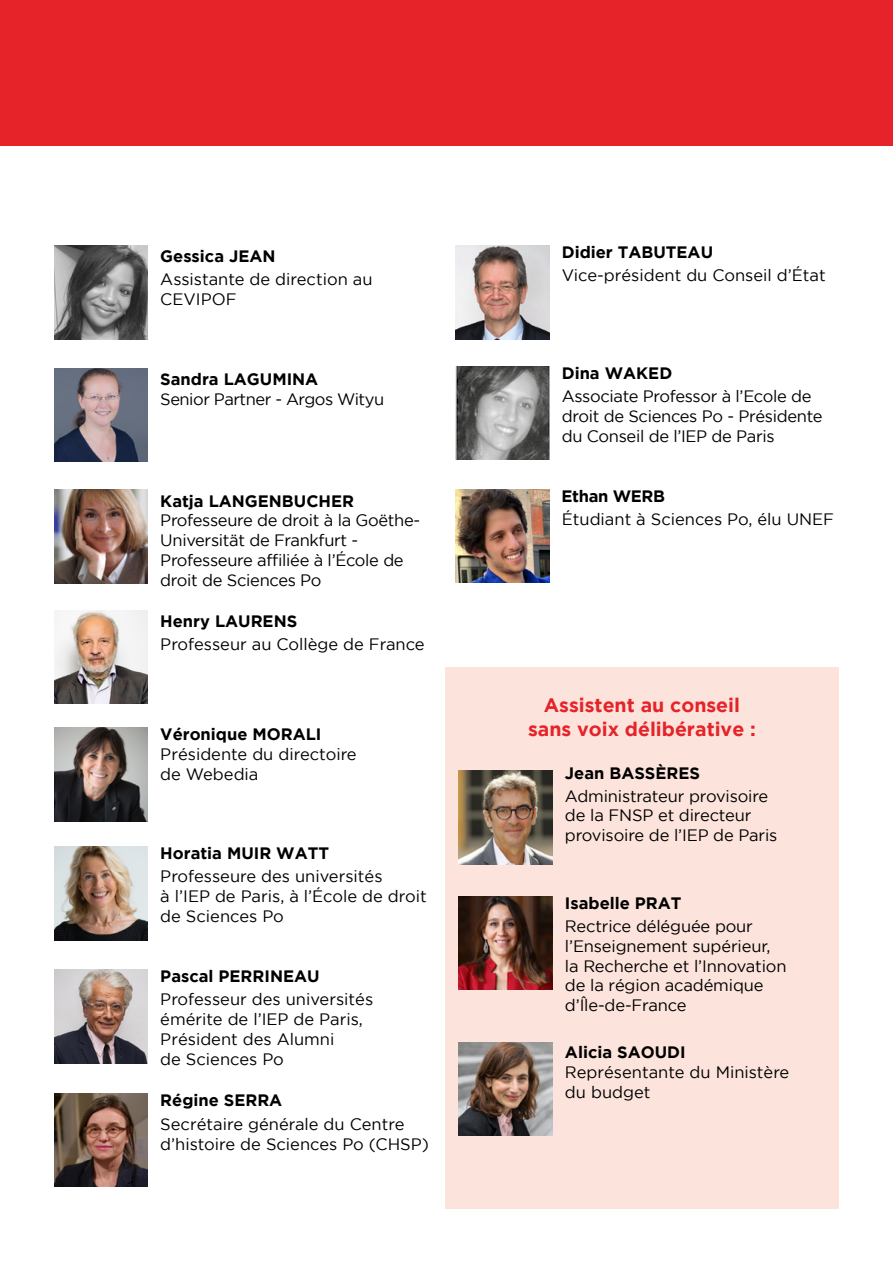
<style>
.page{position:relative;width:893px;height:1263px;background:#fff}
.page>*{position:absolute;margin:0;border:0;box-sizing:border-box;transform-origin:0 0}
.t1{font:700 19.5px/23.4px "Gotham";color:#e52329;text-align:center}
.t2{font:16.5px/19.8px "Gotham";letter-spacing:-.01em;color:#000}
.t3{font:700 16.5px "Gotham";color:#000}
.t4{font:16.5px "Gotham";letter-spacing:-.03em;color:#000}
.t5{font:700 16.5px "Gotham";letter-spacing:-.02em;color:#000}
</style>
<div class="page">
<img style="left:54px;top:246px;width:94px;height:93px">
<img style="left:54px;top:368px;width:94px;height:93px">
<img style="left:54px;top:490px;width:94px;height:93px">
<img style="left:54px;top:610px;width:94px;height:94px">
<img style="left:54px;top:728px;width:94px;height:93px">
<img style="left:54px;top:847px;width:94px;height:93px">
<img style="left:54px;top:969px;width:94px;height:94px">
<img style="left:54px;top:1093px;width:94px;height:93px">
<img style="left:455px;top:246px;width:94px;height:93px">
<img style="left:455px;top:366px;width:94px;height:93px">
<img style="left:455px;top:489px;width:94px;height:94px">
<div style="left:446px;top:668px;width:393px;height:541px;background:#fce4dc"></div>
<div style="left:0;top:0;width:893px;height:146px;background:#e52329"></div>
<img style="left:459px;top:770px;width:93px;height:94px">
<img style="left:459px;top:896px;width:93px;height:94px">
<img style="left:459px;top:1042px;width:93px;height:93px">
<p class="t3" style="left:160px;top:247px;width:117px">Gessica JEAN</p>
<p class="t2" style="left:160px;top:269px;width:214px">Assistante de direction au<br>CEVIPOF</p>
<p class="t3" style="left:160px;top:370px;width:159px">Sandra LAGUMINA</p>
<p class="t4" style="left:160px;top:390px;width:225px">Senior Partner - Argos Wityu</p>
<p class="t3" style="left:160px;top:491px;width:195px">Katja LANGENBUCHER</p>
<p class="t2" style="left:160px;top:510px;width:261px">Professeure de droit à la Goëthe-<br>Universität de Frankfurt -<br>Professeure affiliée à l’École de droit de Sciences Po</p>
<p class="t3" style="left:160px;top:612px;width:138px">Henry LAURENS</p>
<p class="t2" style="left:160px;top:634px;width:266px">Professeur au Collège de France</p>
<p class="t3" style="left:160px;top:725px;width:163px">Véronique MORALI</p>
<p class="t2" style="left:160px;top:744px;width:198px">Présidente du directoire de Webedia</p>
<p class="t3" style="left:160px;top:844px;width:170px">Horatia MUIR WATT</p>
<p class="t2" style="left:160px;top:866px;width:268px">Professeure des universités<br>à l’IEP de Paris, à l’École de droit de Sciences Po</p>
<p class="t3" style="left:160px;top:967px;width:161px">Pascal PERRINEAU</p>
<p class="t2" style="left:160px;top:989px;width:214px">Professeur des universités émérite de l’IEP de Paris,<br>Président des Alumni<br>de Sciences Po</p>
<p class="t3" style="left:160px;top:1090px;width:124px">Régine SERRA</p>
<p class="t2" style="left:160px;top:1114px;width:270px">Secrétaire générale du Centre d’histoire de Sciences Po (CHSP)</p>
<p class="t3" style="left:562px;top:243px;width:153px">Didier TABUTEAU</p>
<p class="t2" style="left:562px;top:265px;width:265px">Vice-président du Conseil d’État</p>
<p class="t3" style="left:562px;top:364px;width:112px">Dina WAKED</p>
<p class="t2" style="left:562px;top:386px;width:262px">Associate Professor à l’Ecole de droit de Sciences Po - Présidente du Conseil de l’IEP de Paris</p>
<p class="t5" style="left:561px;top:487px;width:105px">Ethan WERB</p>
<p class="t2" style="left:562px;top:509px;width:274px">Étudiant à Sciences Po, élu UNEF</p>
<p class="t1" style="left:528px;top:693px;width:229px">Assistent au conseil sans voix délibérative :</p>
<p class="t3" style="left:565px;top:763px;width:137px">Jean BASSÈRES</p>
<p class="t2" style="left:565px;top:785px;width:214px">Administrateur provisoire de la FNSP et directeur provisoire de l’IEP de Paris</p>
<p class="t3" style="left:565px;top:893px;width:118px">Isabelle PRAT</p>
<p class="t2" style="left:565px;top:916px;width:223px">Rectrice déléguée pour l’Enseignement supérieur, la Recherche et l’Innovation de la région académique d’Île-de-France</p>
<p class="t3" style="left:565px;top:1042px;width:122px">Alicia SAOUDI</p>
<p class="t2" style="left:565px;top:1062px;width:226px">Représentante du Ministère du budget</p>
</div>
